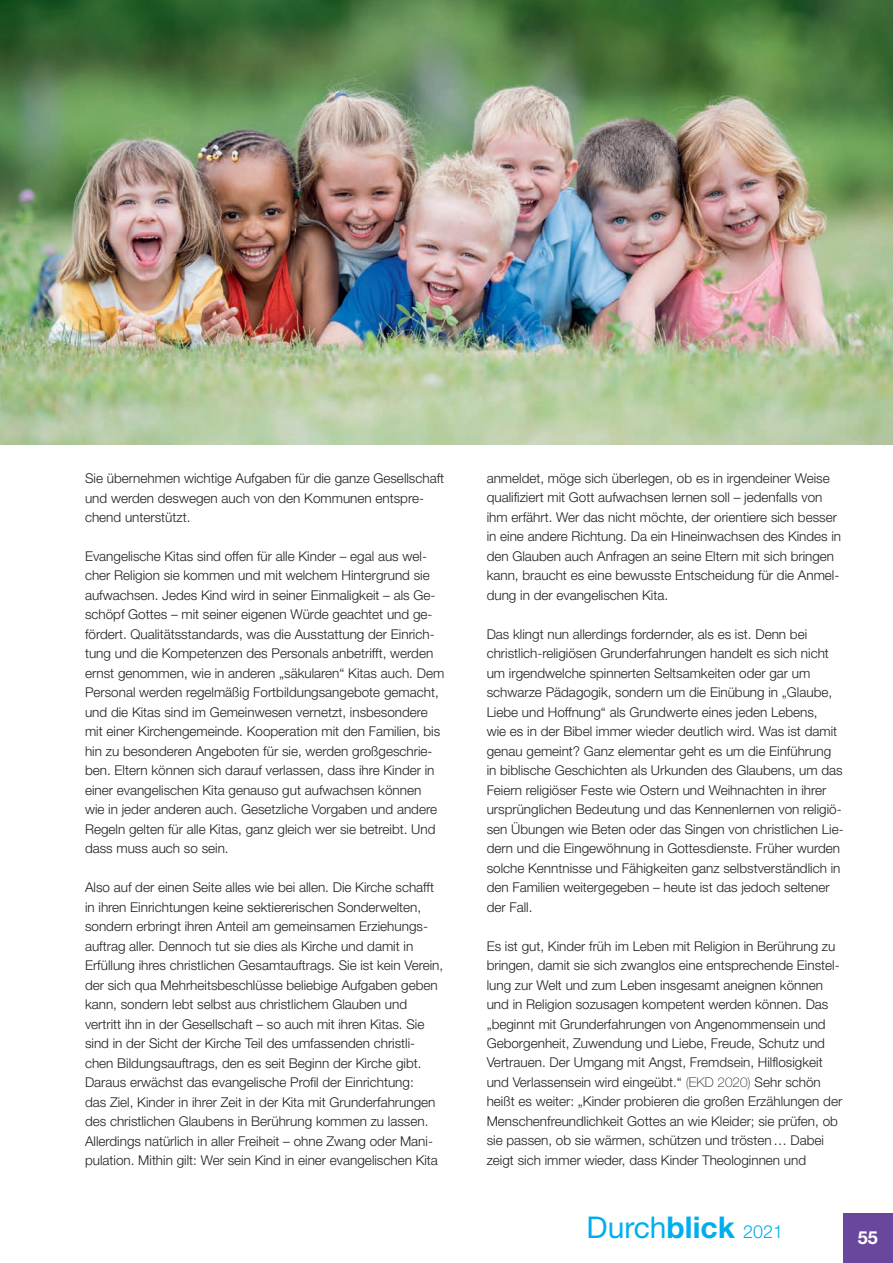
<style>
.page{position:relative;width:893px;height:1263px;background:#fff}
.page>*{position:absolute;margin:0;border:0;box-sizing:border-box;transform-origin:0 0}
.t1{font:30px "Helvetica Neue";color:#00aeef}
.t2{font:700 18px "Helvetica Neue";color:#fff}
.t3{font:300 13.5px/19.5px "Helvetica Neue";color:#231f20}
.s1{font-weight:100}
.s2{font-weight:700}
.s3{font-weight:300;font-size:18px}
</style>
<div class="page">
<img style="left:0;top:0;width:893px;height:444px">
<div style="left:843px;top:1213px;width:50px;height:50px;background:#69479c"></div>
<p class="t3" style="left:85px;top:470px;width:361px">Sie übernehmen wichtige Aufgaben für die ganze Gesellschaft und werden deswegen auch von den Kommunen entspre&shy;chend unterstützt.</p>
<p class="t3" style="left:85px;top:548px;width:361px">Evangelische Kitas sind offen für alle Kinder – egal aus wel&shy;cher Religion sie kommen und mit welchem Hintergrund sie aufwachsen. Jedes Kind wird in seiner Einmaligkeit – als Ge&shy;schöpf Gottes – mit seiner eigenen Würde geachtet und ge&shy;fördert. Qualitätsstandards, was die Ausstattung der Einrich&shy;tung und die Kompetenzen des Personals anbetrifft, werden ernst genommen, wie in anderen „säkularen“ Kitas auch. Dem Personal werden regelmäßig Fortbildungsangebote gemacht, und die Kitas sind im Gemeinwesen vernetzt, insbesondere mit einer Kirchengemeinde. Kooperation mit den Familien, bis hin zu besonderen Angeboten für sie, werden großgeschrie&shy;ben. Eltern können sich darauf verlassen, dass ihre Kinder in einer evangelischen Kita genauso gut aufwachsen können<br>wie in jeder anderen auch. Gesetzliche Vorgaben und andere Regeln gelten für alle Kitas, ganz gleich wer sie betreibt. Und dass muss auch so sein.</p>
<p class="t3" style="left:85px;top:879px;width:360px">Also auf der einen Seite alles wie bei allen. Die Kirche schafft in ihren Einrichtungen keine sektiererischen Sonderwelten, sondern erbringt ihren Anteil am gemeinsamen Erziehungs&shy;auftrag aller. Dennoch tut sie dies als Kirche und damit in Erfüllung ihres christlichen Gesamtauftrags. Sie ist kein Verein, der sich qua Mehrheitsbeschlüsse beliebige Aufgaben geben kann, sondern lebt selbst aus christlichem Glauben und vertritt ihn in der Gesellschaft – so auch mit ihren Kitas. Sie sind in der Sicht der Kirche Teil des umfassenden christli&shy;chen Bildungsauftrags, den es seit Beginn der Kirche gibt.<br>Daraus erwächst das evangelische Profil der Einrichtung:<br>das Ziel, Kinder in ihrer Zeit in der Kita mit Grunderfahrungen des christlichen Glaubens in Berührung kommen zu lassen.<br>Allerdings natürlich in aller Freiheit – ohne Zwang oder Mani&shy;pulation. Mithin gilt: Wer sein Kind in einer evangelischen Kita</p>
<p class="t3" style="left:487px;top:470px;width:356px">anmeldet, möge sich überlegen, ob es in irgendeiner Weise qualifiziert mit Gott aufwachsen lernen soll – jedenfalls von ihm erfährt. Wer das nicht möchte, der orientiere sich besser in eine andere Richtung. Da ein Hineinwachsen des Kindes in den Glauben auch Anfragen an seine Eltern mit sich bringen kann, braucht es eine bewusste Entscheidung für die Anmel&shy;dung in der evangelischen Kita.</p>
<p class="t3" style="left:487px;top:625px;width:358px">Das klingt nun allerdings fordernder, als es ist. Denn bei christlich-religiösen Grunderfahrungen handelt es sich nicht um irgendwelche spinnerten Seltsamkeiten oder gar um schwarze Pädagogik, sondern um die Einübung in „Glaube, Liebe und Hoffnung“ als Grundwerte eines jeden Lebens,<br>wie es in der Bibel immer wieder deutlich wird. Was ist damit genau gemeint? Ganz elementar geht es um die Einführung in biblische Geschichten als Urkunden des Glaubens, um das Feiern religiöser Feste wie Ostern und Weihnachten in ihrer ursprünglichen Bedeutung und das Kennenlernen von religiö&shy;sen Übungen wie Beten oder das Singen von christlichen Lie&shy;dern und die Eingewöhnung in Gottesdienste. Früher wurden solche Kenntnisse und Fähigkeiten ganz selbstverständlich in den Familien weitergegeben – heute ist das jedoch seltener der Fall.</p>
<p class="t3" style="left:487px;top:937px;width:357px">Es ist gut, Kinder früh im Leben mit Religion in Berührung zu bringen, damit sie sich zwanglos eine entsprechende Einstel&shy;lung zur Welt und zum Leben insgesamt aneignen können und in Religion sozusagen kompetent werden können. Das „beginnt mit Grunderfahrungen von Angenommensein und Geborgenheit, Zuwendung und Liebe, Freude, Schutz und Vertrauen. Der Umgang mit Angst, Fremdsein, Hilflosigkeit und Verlassensein wird eingeübt.“ <span class="s1">(EKD 2020)</span> Sehr schön heißt es weiter: „Kinder probieren die großen Erzählungen der Menschenfreundlichkeit Gottes an wie Kleider; sie prüfen, ob sie passen, ob sie wärmen, schützen und trösten… Dabei zeigt sich immer wieder, dass Kinder Theologinnen und</p>
<h1 class="t1" style="left:587px;top:1217px;width:198px">Durch<span class="s2">blick</span> <span class="s3">2021</span></h1>
<h2 class="t2" style="left:858px;top:1231px;width:22px">55</h2>
</div>
